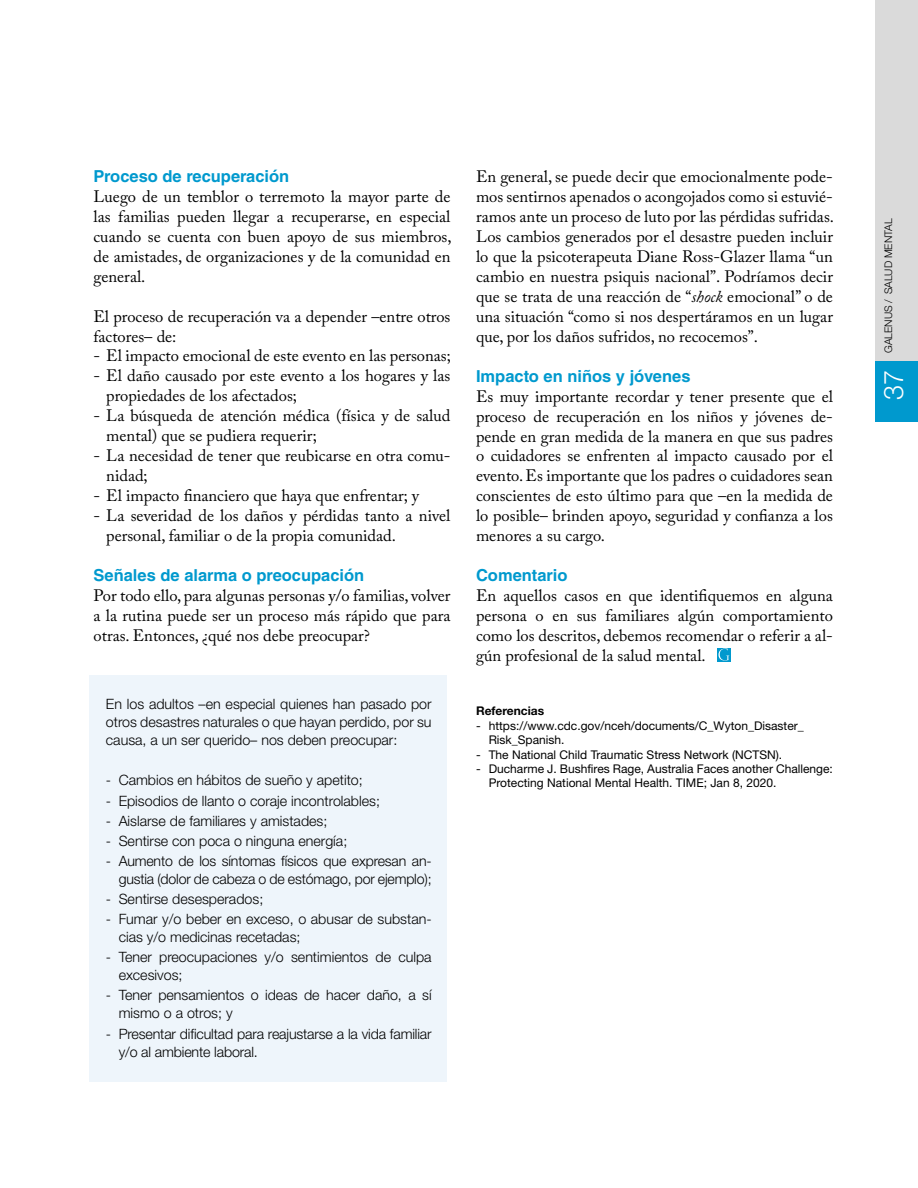
<style>
.page{position:relative;width:918px;height:1188px;background:#fff}
.page>*{position:absolute;margin:0;border:0;box-sizing:border-box;transform-origin:0 0}
.t1{font:300 27px "Helvetica Neue";color:#fff}
.t2{font:16.5px/20px "Adobe Caslon Pro";color:#000;text-align:justify}
.t3{font:700 16.5px "Helvetica LT Std";color:#0099ce}
.t4{font:300 14.25px/18px "Helvetica Neue";color:#000}
.t5{font:12px/14.4px "Helvetica Neue";color:#000}
.t6{font:700 12px "Helvetica Neue LT Std";color:#000}
.t7{font:300 10.5px "Helvetica Neue";color:#000}
.s1{font-style:italic}
</style>
<div class="page">
<div style="left:90px;top:675px;width:357px;height:406px;background:#eef5fb"></div>
<svg style="left:717px;top:648px;width:14px;height:14px"></svg>
<svg style="left:719px;top:648px;width:10px;height:13px"></svg>
<div style="left:875px;top:0;width:43px;height:412px;background:#dadada"></div>
<div style="left:875px;top:361px;width:43px;height:61px;background:#0099ce"></div>
<p class="t3" style="left:94px;top:166px;width:197px">Proceso de recuperación</p>
<p class="t2" style="left:94px;top:186px;width:360px">Luego de un temblor o terremoto la mayor parte de las familias pueden llegar a recuperarse, en especial cuando se cuenta con buen apoyo de sus miembros, de amistades, de organizaciones y de la comunidad en general.</p>
<p class="t2" style="left:94px;top:306px;width:358px">El proceso de recuperación va a depender –entre otros factores– de:</p>
<p class="t2" style="left:94px;top:346px;width:359px">- El impacto emocional de este evento en las personas;</p>
<p class="t2" style="left:106px;top:366px;width:346px;text-indent:-13px">- El daño causado por este evento a los hogares y las propiedades de los afectados;</p>
<p class="t2" style="left:106px;top:406px;width:346px;text-indent:-13px">- La búsqueda de atención médica (física y de salud mental) que se pudiera requerir;</p>
<p class="t2" style="left:106px;top:446px;width:346px;text-indent:-13px">- La necesidad de tener que reubicarse en otra comu&shy;nidad;</p>
<p class="t2" style="left:94px;top:485px;width:327px">- El impacto financiero que haya que enfrentar; y</p>
<p class="t2" style="left:106px;top:505px;width:346px;text-indent:-13px">- La severidad de los daños y pérdidas tanto a nivel personal, familiar o de la propia comunidad.</p>
<p class="t3" style="left:94px;top:565px;width:272px">Señales de alarma o preocupación</p>
<p class="t2" style="left:94px;top:585px;width:358px">Por todo ello, para algunas personas y/o familias, volver a la rutina puede ser un proceso más rápido que para otras. Entonces, ¿qué nos debe preocupar?</p>
<p class="t4" style="left:106px;top:695px;width:327px;text-align:justify">En los adultos –en especial quienes han pasado por otros desastres naturales o que hayan perdido, por su causa, a un ser querido– nos deben preocupar:</p>
<p class="t4" style="left:106px;top:771px;width:258px">- Cambios en hábitos de sueño y apetito;</p>
<p class="t4" style="left:106px;top:791px;width:276px">- Episodios de llanto o coraje incontrolables;</p>
<p class="t4" style="left:106px;top:811px;width:223px">- Aislarse de familiares y amistades;</p>
<p class="t4" style="left:106px;top:831px;width:243px">- Sentirse con poca o ninguna energía;</p>
<p class="t4" style="left:106px;top:852px;width:327px;text-align:right">- Aumento de los síntomas físicos que expresan an&shy;gustia (dolor de cabeza o de estómago, por ejemplo);</p>
<p class="t4" style="left:106px;top:890px;width:159px">- Sentirse desesperados;</p>
<p class="t4" style="left:119px;top:910px;width:315px;text-indent:-13px">- Fumar y/o beber en exceso, o abusar de substan&shy;cias y/o medicinas recetadas;</p>
<p class="t4" style="left:119px;top:948px;width:315px;text-indent:-13px">- Tener preocupaciones y/o sentimientos de culpa excesivos;</p>
<p class="t4" style="left:119px;top:986px;width:315px;text-indent:-13px">- Tener pensamientos o ideas de hacer daño, a sí mismo o a otros; y</p>
<p class="t4" style="left:119px;top:1024px;width:314px;text-indent:-13px">- Presentar dificultad para reajustarse a la vida familiar y/o al ambiente laboral.</p>
<p class="t2" style="left:476px;top:167px;width:360px">En general, se puede decir que emocionalmente pode&shy;mos sentirnos apenados o acongojados como si estuvié&shy;ramos ante un proceso de luto por las pérdidas sufridas.<br>Los cambios generados por el desastre pueden incluir lo que la psicoterapeuta Diane Ross-Glazer llama “un cambio en nuestra psiquis nacional”. Podríamos decir que se trata de una reacción de “<span class="s1">shock</span> emocional” o de una situación “como si nos despertáramos en un lugar que, por los daños sufridos, no recocemos”.</p>
<p class="t3" style="left:476px;top:366px;width:216px">Impacto en niños y jóvenes</p>
<p class="t2" style="left:476px;top:386px;width:359px">Es muy importante recordar y tener presente que el proceso de recuperación en los niños y jóvenes de&shy;pende en gran medida de la manera en que sus padres o cuidadores se enfrenten al impacto causado por el evento. Es importante que los padres o cuidadores sean conscientes de esto último para que –en la medida de lo posible– brinden apoyo, seguridad y confianza a los menores a su cargo.</p>
<p class="t3" style="left:476px;top:565px;width:93px">Comentario</p>
<p class="t2" style="left:476px;top:585px;width:358px">En aquellos casos en que identifiquemos en alguna persona o en sus familiares algún comportamiento como los descritos, debemos recomendar o referir a al&shy;gún profesional de la salud mental.</p>
<p class="t6" style="left:476px;top:704px;width:70px">Referencias</p>
<p class="t5" style="left:489px;top:718px;width:317px;text-indent:-13px">- https://www.cdc.gov/nceh/documents/C_Wyton_Disaster_<br>Risk_Spanish.</p>
<p class="t5" style="left:476px;top:747px;width:308px">- The National Child Traumatic Stress Network (NCTSN).</p>
<p class="t5" style="left:489px;top:761px;width:346px;text-indent:-13px">- Ducharme J. Bushfires Rage, Australia Faces another Challenge:<br>Protecting National Mental Health. TIME; Jan 8, 2020.</p>
<p class="t7" style="left:882px;top:353px;width:136px;rotate:-90deg">GALENUS / SALUD MENTAL</p>
<h1 class="t1" style="left:877px;top:400px;width:32px;rotate:-90deg">37</h1>
</div>
